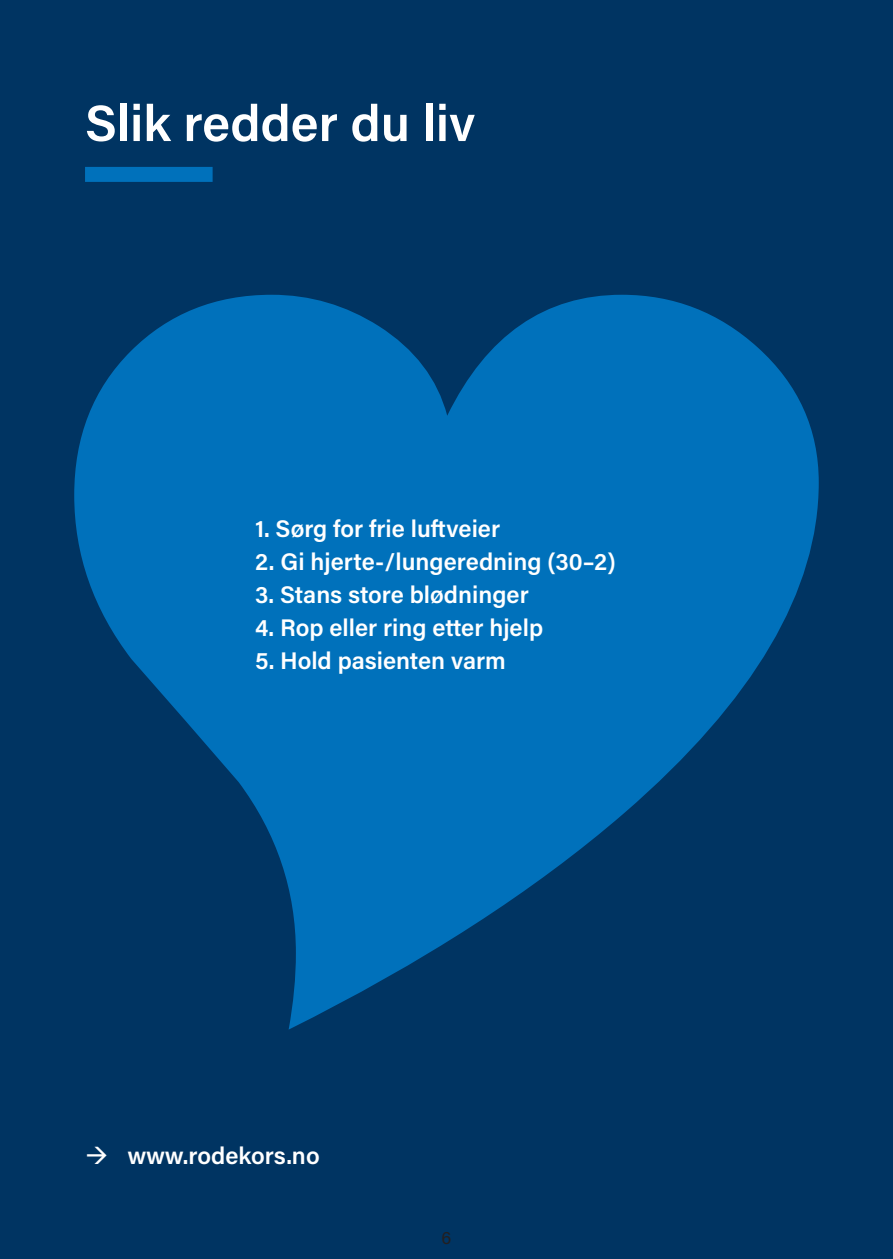
<style>
.page{position:relative;width:893px;height:1259px;background:#003462}
.page>*{position:absolute;margin:0;border:0;box-sizing:border-box;transform-origin:0 0}
.Overskrift{font:600 51px "Acumin Pro";color:#fff}
.Ingress{font:600 24px "Acumin Pro";color:#fff}
.t1{font:18px "Acumin Pro";color:#231f20}
</style>
<div class="page">
<div style="left:85px;top:167px;width:128px;height:15px;background:#0071bb"></div>
<svg style="left:74px;top:295px;width:745px;height:734px;background:#005b9b"></svg>
<svg style="left:87px;top:1146px;width:20px;height:18px"></svg>
<p class="Overskrift" style="left:85px;top:88px;width:392px">Slik redder du liv</p>
<p class="Ingress" style="left:255px;top:512px;width:247px">1. Sørg for frie luftveier</p>
<p class="Ingress" style="left:255px;top:545px;width:362px">2. Gi hjerte-/lungeredning (30–2)</p>
<p class="Ingress" style="left:255px;top:578px;width:275px">3. Stans store blødninger</p>
<p class="Ingress" style="left:255px;top:611px;width:289px">4. Rop eller ring etter hjelp</p>
<p class="Ingress" style="left:255px;top:644px;width:252px">5. Hold pasienten varm</p>
<p class="Ingress" style="left:128px;top:1139px;width:194px">www.rodekors.no</p>
<p class="t1" style="left:442px;top:1225px;width:11px">6</p>
</div>
